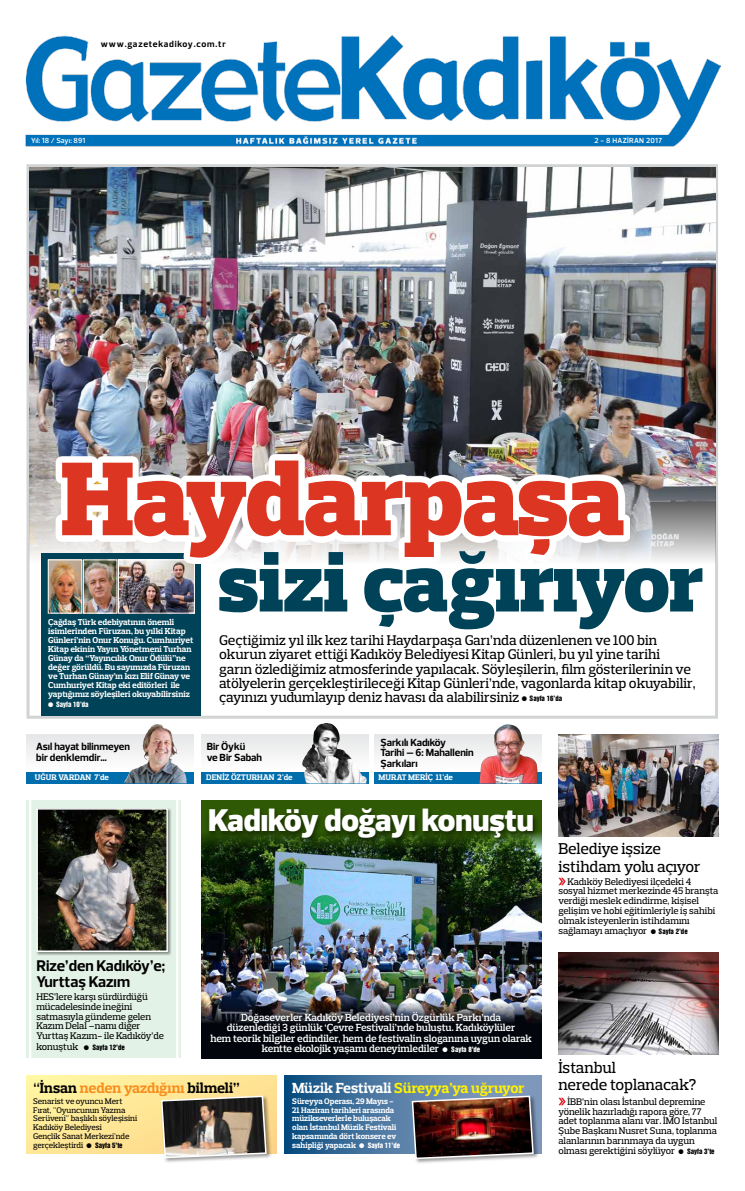
<style>
.page{position:relative;width:745px;height:1191px;background:#fff}
.page>*{position:absolute;margin:0;border:0;box-sizing:border-box;transform-origin:0 0}
.t1{font:106.65px "Prelo Slab Blackab";letter-spacing:-.01em;color:#dc3522}
.t2{font:84.9px "Prelo Slab Blackab";color:#004358}
.t3{font:900 32.03px "Prelo";color:#fff}
.t4{font:500 15.98px/17.2px "Prelo Slab";letter-spacing:-.01em;color:#000}
.t5{font:700 15.75px/16.5px "Prelo";color:#000}
.t6{font:700 15px "Prelo Slab";color:#000}
.t7{font:700 14.85px "Prelo Slab";color:#fff200}
.t8{font:500 14.25px/14.2px "Prelo Slab";color:#000}
.t9{font:600 10.5px/10.5px "Prelo Slab";color:#fff;text-align:center}
.t10{font:700 10.5px/10.5px "Prelo";color:#000}
.t11{font:500 9.75px/9.9px "Prelo Slab";color:#000}
.t12{font:700 9px "Prelo";letter-spacing:.09em;color:#000}
.t13{font:700 8.7px/9px "Prelo Slab";color:#fff}
.t14{font:700 8.25px/8.7px "Prelo Slab";color:#fff}
.t15{font:500 8.25px/8.7px "Prelo Slab";color:#000}
.t16{font:600 7.5px "Prelo";letter-spacing:.025em;color:#fff}
.t17{font:6.75px "Helvetica Inserat";color:#000}
.t18{font:6.75px "Helvetica Inserat";color:#fff}
.s1{font-family:"Helvetica Inserat";font-weight:400;font-size:6.75px}
.s2{font-family:"Prelo Slab";font-weight:500;font-size:9.75px}
.s3{font-weight:600}
.s4{color:#f78e1e}
.s5{color:#fff}
</style>
<div class="page">
<img style="left:201px;top:849px;width:340px;height:152px">
<svg style="left:201px;top:800px;width:340px;height:49px;background:#2b4f0c"></svg>
<img style="left:201px;top:1001px;width:340px;height:57px">
<img style="left:25px;top:35px;width:695px;height:112px">
<img style="left:558px;top:952px;width:159px;height:102px">
<img style="left:558px;top:734px;width:159px;height:102px">
<svg style="left:558px;top:1097px;width:7px;height:8px"></svg>
<svg style="left:558px;top:877px;width:7px;height:8px"></svg>
<div style="left:26px;top:1075px;width:250px;height:78px;background:#ffe998"></div>
<svg style="left:285px;top:1075px;width:256px;height:78px;background:#43729d"></svg>
<div style="left:160px;top:1094px;width:112px;height:69px;background:#000;opacity:.4"></div>
<img style="left:160px;top:1094px;width:107px;height:65px">
<div style="left:410px;top:1094px;width:129px;height:70px;background:#000;opacity:.4"></div>
<img style="left:410px;top:1094px;width:124px;height:66px">
<div style="left:26px;top:800px;width:155px;height:258px;background:#e3f2e7"></div>
<hr style="left:29px;top:795px;width:2px;height:270px;background:#fff">
<hr style="left:176px;top:795px;width:2px;height:270px;background:#fff">
<div style="left:36px;top:807px;width:136px;height:148px;background:#000;opacity:.4"></div>
<img style="left:38px;top:810px;width:128px;height:140px">
<div style="left:36px;top:808px;width:132px;height:144px;border:1px solid #fff"></div>
<div style="left:206px;top:806px;width:333px;height:39px;background:#000;opacity:.54"></div>
<div style="left:374px;top:734px;width:167px;height:35px;background:#f1f2f2"></div>
<div style="left:374px;top:772px;width:167px;height:11px;background:#006dad"></div>
<img style="left:479px;top:724px;width:58px;height:59px">
<svg style="left:201px;top:734px;width:167px;height:35px;fill:#eff0f0"></svg>
<svg style="left:201px;top:771px;width:167px;height:12px;fill:#006dad"></svg>
<img style="left:302px;top:723px;width:23px;height:43px">
<svg style="left:27px;top:734px;width:167px;height:35px;fill:#f0f0f0"></svg>
<svg style="left:27px;top:771px;width:167px;height:12px;background:#30749e"></svg>
<img style="left:142px;top:724px;width:15px;height:36px">
<div style="left:26px;top:164px;width:691px;height:554px;border:3px solid #d1d3d4"></div>
<img style="left:30px;top:167px;width:684px;height:396px">
<div style="left:42px;top:553px;width:159px;height:162px;background:#004358"></div>
<img style="left:50px;top:561px;width:142px;height:52px">
<div style="left:48px;top:559px;width:34px;height:54px;border:1px solid #fff"></div>
<div style="left:83px;top:559px;width:34px;height:54px;border:1px solid #fff"></div>
<div style="left:118px;top:559px;width:76px;height:54px;border:1px solid #fff"></div>
<img style="left:56px;top:454px;width:573px;height:110px">
<p class="t12" style="left:101px;top:38px;width:126px">www.gazetekadikoy.com.tr</p>
<p class="t16" style="left:31px;top:136px;width:56px">Yıl: 18 / Sayı: 891</p>
<p class="t16" style="left:594px;top:136px;width:69px">2 - 8 HAZİRAN 2017</p>
<h1 class="t1" style="left:61px;top:434px;width:564px">Haydarpaşa</h1>
<h2 class="t2" style="left:218px;top:531px;width:486px">sizi çağırıyor</h2>
<p class="t8" style="left:219px;top:633px;width:477px">Geçtiğimiz yıl ilk kez tarihi Haydarpaşa Garı’nda düzenlenen ve 100 bin okurun ziyaret ettiği Kadıköy Belediyesi Kitap Günleri, bu yıl yine tarihi garın özlediğimiz atmosferinde yapılacak. Söyleşilerin, film gösterilerinin ve atölyelerin gerçekleştirileceği Kitap Günleri’nde, vagonlarda kitap okuyabilir, çayınızı yudumlayıp deniz havası da alabilirsiniz ● <span class="s1">Sayfa 16’da</span></p>
<p class="t13" style="left:48px;top:617px;width:146px">Çağdaş Türk edebiyatının önemli isimlerinden Füruzan, bu yılki Kitap Günleri’nin Onur Konuğu. Cumhuriyet Kitap ekinin Yayın Yönetmeni Turhan Günay da “Yayıncılık Onur Ödülü”ne değer görüldü. Bu sayımızda Füruzan ve Turhan Günay’ın kızı Elif Günay ve Cumhuriyet Kitap eki editörleri ile yaptığımız söyleşileri okuyabilirsiniz</p>
<p class="t18" style="left:48px;top:700px;width:42px">● Sayfa 10’da</p>
<p class="t10" style="left:36px;top:741px;width:95px;line-height:11.2px">Asıl hayat bilinmeyen bir denklemdir…</p>
<p class="t14" style="left:35px;top:773px;width:76px">UĞUR VARDAN 7'de</p>
<p class="t10" style="left:207px;top:741px;width:57px;line-height:11.2px">Bir Öykü<br>ve Bir Sabah</p>
<p class="t14" style="left:206px;top:773px;width:88px">DENİZ ÖZTURHAN 2'de</p>
<p class="t10" style="left:380px;top:737px;width:95px">Şarkılı Kadıköy<br>Tarihi – 6: Mahallenin<br>Şarkıları</p>
<p class="t14" style="left:378px;top:773px;width:76px">MURAT MERİÇ 11'de</p>
<h3 class="t3" style="left:208px;top:801px;width:327px">Kadıköy doğayı konuştu</h3>
<h3 class="t5" style="left:36px;top:957px;width:130px">Rize’den Kadıköy’e;<br>Yurttaş Kazım</h3>
<p class="t11" style="left:36px;top:992px;width:129px">HES’lere karşı sürdürdüğü mücadelesinde ineğini satmasıyla gündeme gelen<br>Kazım Delal –namı diğer<br>Yurttaş Kazım- ile Kadıköy’de</p>
<p class="t17" style="left:36px;top:1043px;width:90px"><span class="s2">konuştuk</span> ● Sayfa 12'de</p>
<p class="t9" style="left:210px;top:1012px;width:323px">Doğaseverler Kadıköy Belediyesi’nin Özgürlük Parkı’nda<br>düzenlediği 3 günlük ‘Çevre Festivali’nde buluştu. Kadıköylüler<br>hem teorik bilgiler edindiler, hem de festivalin sloganına uygun olarak kentte ekolojik yaşamı deneyimlediler ● <span class="s1">Sayfa 8'de</span></p>
<h3 class="t6" style="left:34px;top:1078px;width:207px"><span class="s3">“</span>İnsan <span class="s4">neden yazdığını</span> bilmeli’’</h3>
<h3 class="t7" style="left:292px;top:1078px;width:233px"><span class="s5">Müzik Festivali</span> Süreyya’ya uğruyor</h3>
<p class="t15" style="left:33px;top:1097px;width:105px">Senarist ve oyuncu Mert<br>Fırat, "Oyuncunun Yazma<br>Serüveni" başlıklı söyleşisini<br>Kadıköy Belediyesi<br>Gençlik Sanat Merkezi'nde gerçekleştirdi ● <span class="s1">Sayfa 5'te</span></p>
<p class="t14" style="left:292px;top:1097px;width:109px">Süreyya Operası, 29 Mayıs -<br>21 Haziran tarihleri arasında müzikseverlerle buluşacak olan İstanbul Müzik Festivali kapsamında dört konsere ev sahipliği yapacak ● <span class="s1">Sayfa 11'de</span></p>
<h3 class="t4" style="left:558px;top:840px;width:143px">Belediye işsize istihdam yolu açıyor</h3>
<p class="t11" style="left:558px;top:876px;width:161px;text-indent:9px">Kadıköy Belediyesi ilçedeki 4 sosyal hizmet merkezinde 45 branşta verdiği meslek edindirme, kişisel gelişim ve hobi eğitimleriyle iş sahibi olmak isteyenlerin istihdamını sağlamayı amaçlıyor ● <span class="s1">Sayfa 2’de</span></p>
<h3 class="t4" style="left:558px;top:1058px;width:140px">İstanbul<br>nerede toplanacak?</h3>
<p class="t11" style="left:558px;top:1096px;width:160px;text-indent:9px">İBB’nin olası İstanbul depremine yönelik hazırladığı rapora göre, 77 adet toplanma alanı var. İMO İstanbul Şube Başkanı Nusret Suna, toplanma alanlarının barınmaya da uygun olması gerektiğini söylüyor ● <span class="s1">Sayfa 3’te</span></p>
</div>
